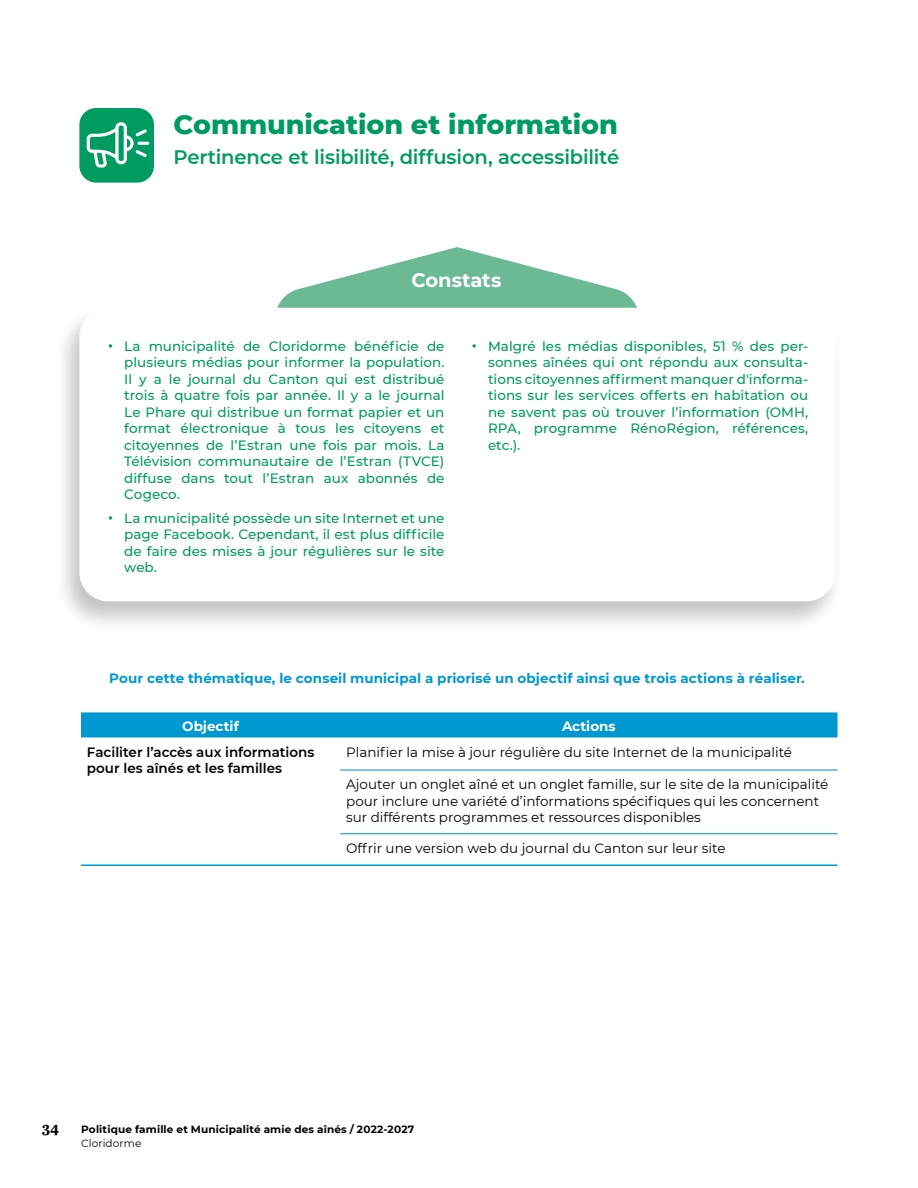
<style>
.page{position:relative;width:918px;height:1188px;background:#fff}
.page>*{position:absolute;margin:0;border:0;box-sizing:border-box;transform-origin:0 0}
.t1{font:800 27px "Montserrat";letter-spacing:-.005em;color:#009b61}
.t2{font:600 19.5px "Montserrat";letter-spacing:-.01em;color:#009b61}
.t3{font:700 19.5px "Montserrat";letter-spacing:-.005em;color:#fff}
.t4{font:700 15px "Abril Text";color:#000}
.t5{font:500 13.5px/16.5px "Montserrat";color:#009b61;text-align:justify}
.t6{font:13.5px/16.5px "Montserrat";color:#000}
.t7{font:700 13.5px "Montserrat";letter-spacing:.005em;color:#0098d1}
.t8{font:600 13.5px/16.5px "Montserrat";color:#000}
.t9{font:700 13.5px "Montserrat";color:#fff}
.t10{font:700 10.5px "Montserrat";letter-spacing:.015em;color:#000}
.t11{font:10.5px "Montserrat";letter-spacing:.015em;color:#000}
.s1{font-size:18px}
</style>
<div class="page">
<div style="left:79px;top:108px;width:75px;height:75px;background:#009b61;border-radius:17px"></div>
<svg style="left:278px;top:247px;width:358px;height:58px"></svg>
<div style="left:54px;top:305px;width:789px;height:327px;background:#000;opacity:.23"></div>
<div style="left:79px;top:308px;width:756px;height:293px;background:#fff;border-radius:29px"></div>
<svg style="left:87px;top:122px;width:62px;height:46px"></svg>
<div style="left:81px;top:712px;width:757px;height:25px;background:#0098d1"></div>
<hr style="left:81px;top:864px;width:259px;height:2px;background:#0098d1">
<hr style="left:340px;top:864px;width:498px;height:2px;background:#0098d1">
<hr style="left:340px;top:770px;width:498px;height:1px;background:#0098d1">
<hr style="left:340px;top:833px;width:498px;height:1px;background:#0098d1">
<h1 class="t1" style="left:173px;top:105px;width:446px">Communication et information</h1>
<h2 class="t2" style="left:173px;top:143px;width:447px">Pertinence et lisibilité, diffusion, accessibilité</h2>
<h2 class="t3" style="left:411px;top:266px;width:91px">Constats</h2>
<p class="t5" style="left:124px;top:337px;width:322px;text-indent:-17px"><span class="s1">•</span> La municipalité de Cloridorme bénéficie de plusieurs médias pour informer la population.<br>Il y a le journal du Canton qui est distribué trois à quatre fois par année. Il y a le journal Le Phare qui distribue un format papier et un format électronique à tous les citoyens et citoyennes de l’Estran une fois par mois. La Télévision communautaire de l’Estran (TVCE) diffuse dans tout l’Estran aux abonnés de Cogeco.</p>
<p class="t5" style="left:124px;top:509px;width:322px;text-indent:-17px"><span class="s1">•</span> La municipalité possède un site Internet et une page Facebook. Cependant, il est plus difficile de faire des mises à jour régulières sur le site web.</p>
<p class="t5" style="left:488px;top:337px;width:322px;text-indent:-17px"><span class="s1">•</span> Malgré les médias disponibles, 51 % des per&shy;sonnes aînées qui ont répondu aux consulta&shy;tions citoyennes affirment manquer d'informa&shy;tions sur les services offerts en habitation ou ne savent pas où trouver l’information (OMH, RPA, programme RénoRégion, références, etc.).</p>
<p class="t7" style="left:109px;top:668px;width:697px">Pour cette thématique, le conseil municipal a priorisé un objectif ainsi que trois actions à réaliser.</p>
<p class="t9" style="left:182px;top:717px;width:58px">Objectif</p>
<p class="t9" style="left:562px;top:717px;width:55px">Actions</p>
<p class="t8" style="left:87px;top:743px;width:229px">Faciliter l’accès aux informations pour les aînés et les familles</p>
<p class="t6" style="left:346px;top:743px;width:447px">Planifier la mise à jour régulière du site Internet de la municipalité</p>
<p class="t6" style="left:346px;top:776px;width:484px">Ajouter un onglet aîné et un onglet famille, sur le site de la municipalité pour inclure une variété d’informations spécifiques qui les concernent sur différents programmes et ressources disponibles</p>
<p class="t6" style="left:346px;top:839px;width:381px">Offrir une version web du journal du Canton sur leur site</p>
<p class="t4" style="left:42px;top:1117px;width:18px">34</p>
<p class="t10" style="left:81px;top:1122px;width:335px">Politique famille et Municipalité amie des aînés / 2022-2027</p>
<p class="t11" style="left:81px;top:1136px;width:62px">Cloridorme</p>
</div>
